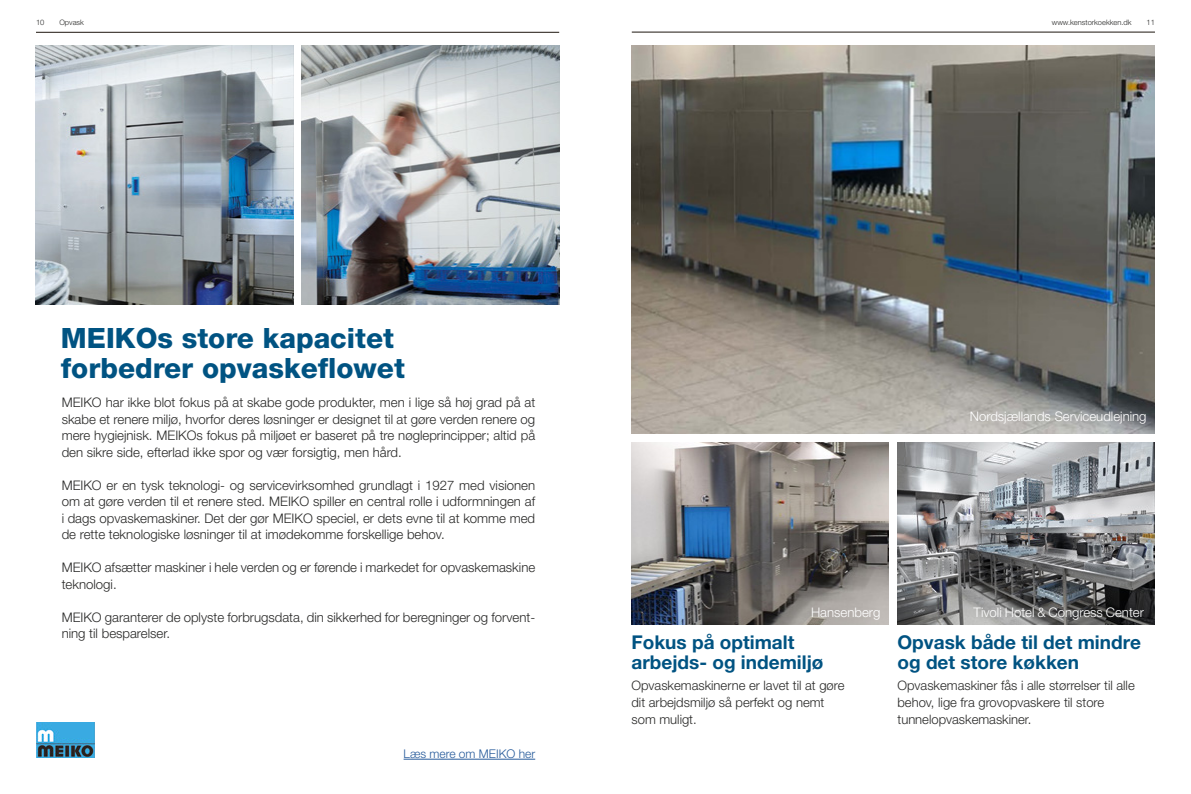
<style>
.page{position:relative;width:1191px;height:794px;background:#fff}
.page>*{position:absolute;margin:0;border:0;box-sizing:border-box;transform-origin:0 0}
.t1{font:800 28px/30px "Helvetica Neue LT Pro";color:#005382}
.t2{font:700 19px/20px "Helvetica Neue LT Pro";color:#005382}
.t3{font:300 13.2px/16.5px "Helvetica Neue LT Pro";color:#282827;text-align:justify}
.t4{font:300 13.2px "Helvetica Neue LT Pro";color:#fff}
.t5{font:300 13px/17px "Helvetica Neue LT Pro";color:#282827}
.t6{font:300 12px "Helvetica Neue LT Pro";color:#275b9b}
.t7{font:300 7.5px "Helvetica Neue LT Pro";color:#282827}
</style>
<div class="page">
<hr style="left:632px;top:32px;width:523px;height:1px;background:#1d160f">
<hr style="left:36px;top:32px;width:523px;height:1px;background:#1d160f">
<img style="left:631px;top:45px;width:524px;height:389px">
<img style="left:36px;top:722px;width:59px;height:36px">
<img style="left:631px;top:442px;width:258px;height:183px">
<img style="left:897px;top:442px;width:258px;height:182px">
<img style="left:302px;top:45px;width:257px;height:260px">
<img style="left:36px;top:45px;width:257px;height:260px">
<hr style="left:403px;top:759px;width:132px;height:1px;background:#275b9b">
<p class="t7" style="left:36px;top:18px;width:10px">10</p>
<p class="t7" style="left:59px;top:18px;width:26px">Opvask</p>
<p class="t7" style="left:1051px;top:18px;width:81px">www.kenstorkoekken.dk</p>
<p class="t7" style="left:1146px;top:18px;width:10px">11</p>
<h1 class="t1" style="left:61px;top:323px;width:345px">MEIKOs store kapacitet forbedrer opvaskeflowet</h1>
<p class="t3" style="left:62px;top:394px;width:475px">MEIKO har ikke blot fokus på at skabe gode produkter, men i lige så høj grad på at skabe et renere miljø, hvorfor deres løsninger er designet til at gøre verden renere og mere hygiejnisk. MEIKOs fokus på miljøet er baseret på tre nøgleprincipper; altid på den sikre side, efterlad ikke spor og vær forsigtig, men hård.</p>
<p class="t3" style="left:62px;top:476px;width:475px">MEIKO er en tysk teknologi- og servicevirksomhed grundlagt i 1927 med visionen om at gøre verden til et renere sted. MEIKO spiller en central rolle i udformningen af i dags opvaskemaskiner. Det der gør MEIKO speciel, er dets evne til at komme med de rette teknologiske løsninger til at imødekomme forskellige behov.</p>
<p class="t3" style="left:62px;top:559px;width:475px">MEIKO afsætter maskiner i hele verden og er førende i markedet for opvaskemaskine teknologi.</p>
<p class="t3" style="left:62px;top:608px;width:475px">MEIKO garanterer de oplyste forbrugsdata, din sikkerhed for beregninger og forvent&shy;ning til besparelser.</p>
<p class="t6" style="left:403px;top:746px;width:133px">Læs mere om MEIKO her</p>
<p class="t4" style="left:811px;top:604px;width:71px">Hansenberg</p>
<p class="t4" style="left:969px;top:408px;width:178px">Nordsjællands Serviceudlejning</p>
<p class="t4" style="left:973px;top:604px;width:172px">Tivoli Hotel &amp; Congress Center</p>
<h2 class="t2" style="left:631px;top:631px;width:194px">Fokus på optimalt arbejds- og indemiljø</h2>
<h2 class="t2" style="left:897px;top:631px;width:245px">Opvask både til det mindre og det store køkken</h2>
<p class="t5" style="left:631px;top:676px;width:214px">Opvaskemaskinerne er lavet til at gøre dit arbejdsmiljø så perfekt og nemt som muligt.</p>
<p class="t5" style="left:897px;top:676px;width:239px">Opvaskemaskiner fås i alle størrelser til alle behov, lige fra grovopvaskere til store tunnelopvaskemaskiner.</p>
</div>
